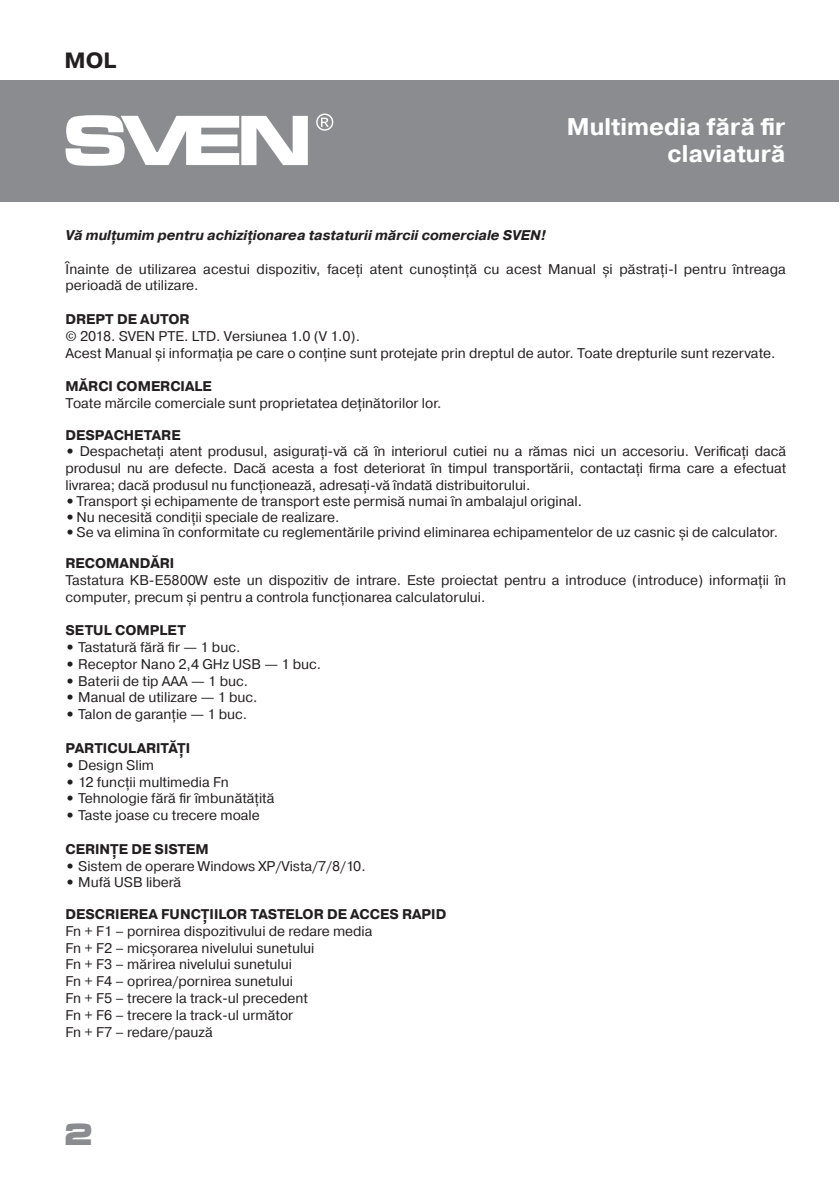
<style>
.page{position:relative;width:840px;height:1191px;background:#fff}
.page>*{position:absolute;margin:0;border:0;box-sizing:border-box;transform-origin:0 0}
.t1{font:700 30px "Micra";color:#8a8c8f}
.t2{font:700 24px/27px "Pragmatica";color:#fff;text-align:right}
.t3{font:700 22px "Pragmatica";color:#231f20}
.t4{font:14px/16.8px "Pragmatica";color:#231f20}
.t5{font:700 14px "Pragmatica";color:#231f20}
.t6{font:italic 700 14px "Pragmatica";color:#231f20}
.s1{font-weight:700}
</style>
<div class="page">
<div style="left:0;top:80px;width:838px;height:121px;background:#8a8c8f"></div>
<svg style="left:66px;top:115px;width:242px;height:51px"></svg>
<svg style="left:316px;top:114px;width:17px;height:17px"></svg>
<h3 class="t3" style="left:65px;top:46px;width:53px">MOL</h3>
<h2 class="t2" style="left:567px;top:113px;width:220px">Multimedia fără fir claviatură</h2>
<p class="t6" style="left:66px;top:226px;width:482px">Vă mulțumim pentru achiziționarea tastaturii mărcii comerciale SVEN!</p>
<p class="t4" style="left:66px;top:260px;width:722px">Înainte de utilizarea acestui dispozitiv, faceți atent cunoștință cu acest Manual și păstrați-l pentru întreaga perioadă de utilizare.</p>
<p class="t5" style="left:66px;top:310px;width:125px">DREPT DE AUTOR</p>
<p class="t4" style="left:66px;top:328px;width:711px">© 2018. SVEN PTE. LTD. Versiunea 1.0 (V 1.0).<br>Acest Manual și informația pe care o conține sunt protejate prin dreptul de autor. Toate drepturile sunt rezervate.</p>
<p class="t5" style="left:66px;top:377px;width:148px">MĂRCI COMERCIALE</p>
<p class="t4" style="left:66px;top:395px;width:377px">Toate mărcile comerciale sunt proprietatea deținătorilor lor.</p>
<p class="t5" style="left:66px;top:425px;width:117px">DESPACHETARE</p>
<p class="t4" style="left:66px;top:443px;width:722px;text-align:justify"><span class="s1">•</span> Despachetați atent produsul, asigurați-vă că în interiorul cutiei nu a rămas nici un accesoriu. Verificați dacă produsul nu are defecte. Dacă acesta a fost deteriorat în timpul transportării, contactați firma care a efectuat livrarea; dacă produsul nu funcționează, adresați-vă îndată distribuitorului.</p>
<p class="t4" style="left:66px;top:493px;width:518px"><span class="s1">•</span>Transport și echipamente de transport este permisă numai în ambalajul original.</p>
<p class="t4" style="left:66px;top:509px;width:275px"><span class="s1">•</span>Nu necesită condiții speciale de realizare.</p>
<p class="t4" style="left:66px;top:517px;width:714px;line-height:30.6px"><span class="s1">•</span>Se va elimina în conformitate cu reglementările privind eliminarea echipamentelor de uz casnic și de calculator.<br><span class="s1">RECOMANDĂRI</span></p>
<p class="t4" style="left:66px;top:572px;width:722px">Tastatura KB-E5800W este un dispozitiv de intrare. Este proiectat pentru a introduce (introduce) informații în computer, precum și pentru a controla funcționarea calculatorului.</p>
<p class="t5" style="left:66px;top:621px;width:122px">SETUL COMPLET</p>
<p class="t4" style="left:66px;top:639px;width:176px"><span class="s1">•</span> Tastatură fără fir — 1 buc.</p>
<p class="t4" style="left:66px;top:656px;width:257px"><span class="s1">•</span> Receptor Nano 2,4 GHz USB — 1 buc.</p>
<p class="t4" style="left:66px;top:673px;width:184px"><span class="s1">•</span> Baterii de tip AAA — 1 buc.</p>
<p class="t4" style="left:66px;top:689px;width:194px"><span class="s1">•</span> Manual de utilizare — 1 buc.</p>
<p class="t4" style="left:66px;top:706px;width:183px"><span class="s1">•</span> Talon de garanție — 1 buc.</p>
<p class="t5" style="left:66px;top:739px;width:126px">PARTICULARITĂȚI</p>
<p class="t4" style="left:66px;top:757px;width:90px"><span class="s1">•</span> Design Slim</p>
<p class="t4" style="left:66px;top:773px;width:165px"><span class="s1">•</span> 12 funcții multimedia Fn</p>
<p class="t4" style="left:66px;top:790px;width:210px"><span class="s1">•</span> Tehnologie fără fir îmbunătăţită</p>
<p class="t4" style="left:66px;top:807px;width:196px"><span class="s1">•</span> Taste joase cu trecere moale</p>
<p class="t5" style="left:66px;top:840px;width:145px">CERINȚE DE SISTEM</p>
<p class="t4" style="left:66px;top:857px;width:302px"><span class="s1">•</span> Sistem de operare Windows XP/Vista/7/8/10.</p>
<p class="t4" style="left:66px;top:874px;width:117px"><span class="s1">•</span> Mufă USB liberă</p>
<p class="t5" style="left:66px;top:905px;width:382px">DESCRIEREA FUNCŢIILOR TASTELOR DE ACCES RAPID</p>
<p class="t4" style="left:66px;top:923px;width:308px">Fn + F1 – pornirea dispozitivului de redare media Fn + F2 – micșorarea nivelului sunetului<br>Fn + F3 – mărirea nivelului sunetului<br>Fn + F4 – oprirea/pornirea sunetului<br>Fn + F5 – trecere la track-ul precedent<br>Fn + F6 – trecere la track-ul următor<br>Fn + F7 – redare/pauză</p>
<h1 class="t1" style="left:63px;top:1118px;width:33px">2</h1>
</div>
